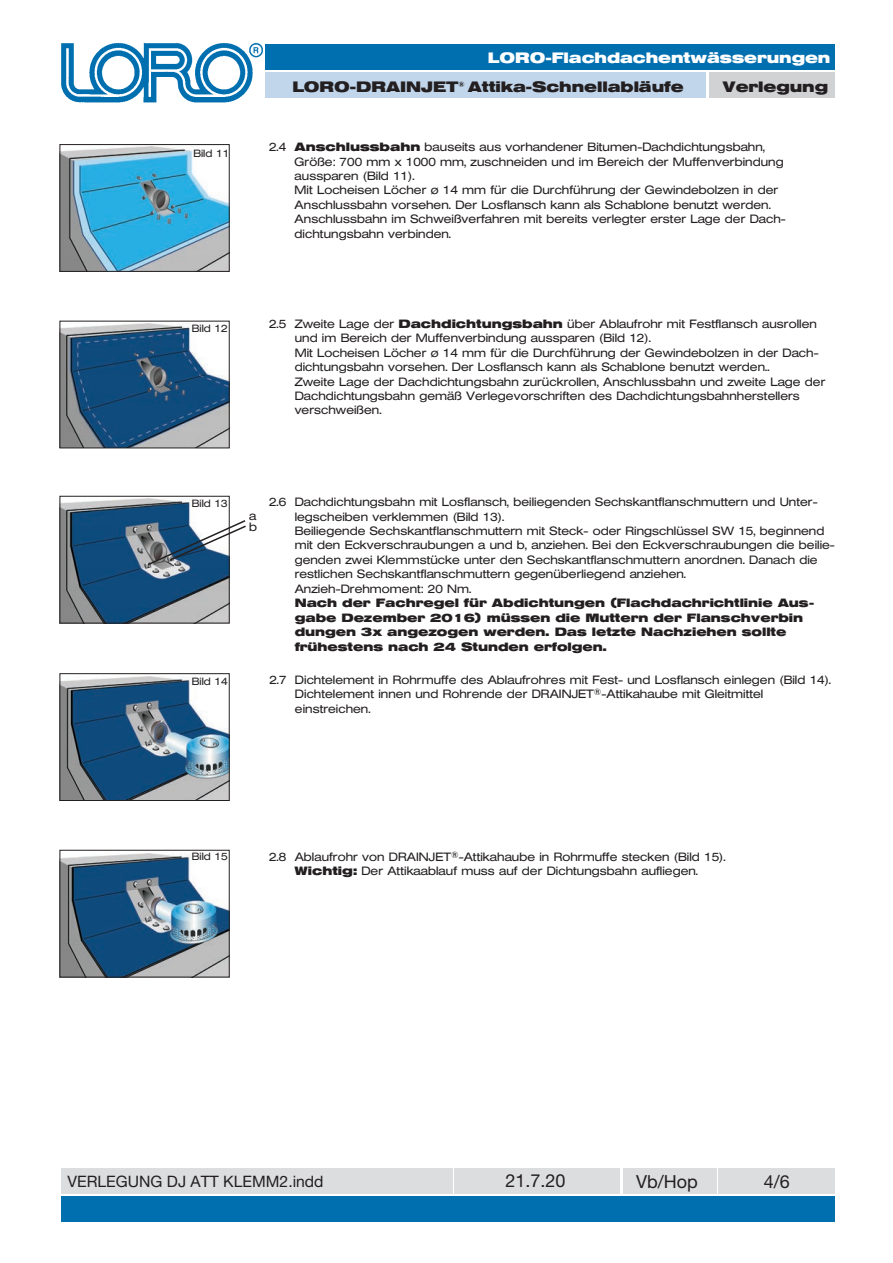
<style>
.page{position:relative;width:893px;height:1263px;background:#fff}
.page>*{position:absolute;margin:0;border:0;box-sizing:border-box;transform-origin:0 0}
.t1{font:18px "Helvetica Neue LT Std";color:#231f20}
.t2{font:15.75px "Helvetica Neue LT Std";color:#231f20}
.t3{font:700 15px "Helvetica Extended BQ";color:#231f20}
.t4{font:700 15px "Helvetica Extended BQ";color:#fff}
.t5{font:300 12px/14.4px "Helvetica Extended BQ";color:#231f20}
.t6{font:700 12px/14.7px "Helvetica Extended BQ";color:#231f20}
.t7{font:300 10.5px "Helvetica Extended BQ";color:#231f20}
.s1{font-weight:700}
</style>
<div class="page">
<img style="left:61px;top:42px;width:202px;height:61px">
<div style="left:266px;top:45px;width:569px;height:25px;background:#006faf"></div>
<div style="left:709px;top:72px;width:126px;height:26px;background:#d1d2d4"></div>
<div style="left:266px;top:72px;width:440px;height:26px;background:#c1d5eb"></div>
<div style="left:61px;top:1196px;width:774px;height:26px;background:#006faf"></div>
<div style="left:61px;top:1168px;width:391px;height:25px;background:#dcdddf"></div>
<div style="left:454px;top:1168px;width:166px;height:25px;background:#dcdddf"></div>
<div style="left:623px;top:1168px;width:93px;height:25px;background:#dcdddf"></div>
<div style="left:719px;top:1168px;width:116px;height:25px;background:#dcdddf"></div>
<img style="left:62px;top:323px;width:166px;height:123px">
<div style="left:60px;top:321px;width:170px;height:127px;border:1px solid #231f20"></div>
<img style="left:62px;top:676px;width:166px;height:123px">
<div style="left:60px;top:673px;width:170px;height:128px;border:1px solid #231f20"></div>
<img style="left:62px;top:853px;width:166px;height:122px">
<div style="left:60px;top:850px;width:170px;height:127px;border:1px solid #231f20"></div>
<img style="left:62px;top:498px;width:166px;height:123px">
<div style="left:60px;top:496px;width:170px;height:127px;border:1px solid #231f20"></div>
<svg style="left:146px;top:519px;width:100px;height:48px"></svg>
<img style="left:62px;top:147px;width:166px;height:123px">
<div style="left:60px;top:144px;width:170px;height:128px;border:1px solid #231f20"></div>
<p class="t4" style="left:488px;top:49px;width:344px">LORO-Flachdachentwässerungen</p>
<p class="t7" style="left:193px;top:147px;width:37px">Bild 11</p>
<p class="t7" style="left:192px;top:323px;width:37px">Bild 12</p>
<p class="t3" style="left:292px;top:78px;width:393px">LORO-DRAINJET<sup>®</sup> Attika-Schnellabläufe</p>
<p class="t3" style="left:723px;top:78px;width:107px">Verlegung</p>
<p class="t5" style="left:295px;top:140px;width:493px;text-indent:-26px">2.4 <span class="s1">Anschlussbahn</span> bauseits aus vorhandener Bitumen-Dachdichtungsbahn, Größe: 700 mm x 1000 mm, zuschneiden und im Bereich der Muffenverbindung aussparen (Bild 11).<br>Mit Locheisen Löcher ø 14 mm für die Durchführung der Gewindebolzen in der Anschlussbahn vorsehen. Der Losflansch kann als Schablone benutzt werden.<br>Anschlussbahn im Schweißverfahren mit bereits verlegter erster Lage der Dach&shy;dichtungsbahn verbinden.</p>
<p class="t5" style="left:295px;top:317px;width:532px;text-indent:-26px">2.5 Zweite Lage der <span class="s1">Dachdichtungsbahn</span> über Ablaufrohr mit Festflansch ausrollen und im Bereich der Muffenverbindung aussparen (Bild 12).<br>Mit Locheisen Löcher ø 14 mm für die Durchführung der Gewindebolzen in der Dach&shy;dichtungsbahn vorsehen. Der Losflansch kann als Schablone benutzt werden..<br>Zweite Lage der Dachdichtungsbahn zurückrollen, Anschlussbahn und zweite Lage der Dachdichtungsbahn gemäß Verlegevorschriften des Dachdichtungsbahnherstellers verschweißen.</p>
<p class="t7" style="left:192px;top:498px;width:37px">Bild 13</p>
<p class="t7" style="left:192px;top:675px;width:37px">Bild 14</p>
<p class="t5" style="left:249px;top:511px;width:10px;line-height:10.5px">a b</p>
<p class="t5" style="left:295px;top:495px;width:542px;text-indent:-26px">2.6 Dachdichtungsbahn mit Losflansch, beiliegenden Sechskantflanschmuttern und Unter&shy;legscheiben verklemmen (Bild 13).<br>Beiliegende Sechskantflanschmuttern mit Steck- oder Ringschlüssel SW 15, beginnend mit den Eckverschraubungen a und b, anziehen. Bei den Eckverschraubungen die beilie&shy;genden zwei Klemmstücke unter den Sechskantflanschmuttern anordnen. Danach die restlichen Sechskantflanschmuttern gegenüberliegend anziehen.<br>Anzieh-Drehmoment: 20 Nm.</p>
<p class="t6" style="left:295px;top:596px;width:521px">Nach der Fachregel für Abdichtungen (Flachdachrichtlinie Aus&shy;gabe Dezember 2016) müssen die Muttern der Flanschverbin dungen 3x angezogen werden. Das letzte Nachziehen sollte frühestens nach 24 Stunden erfolgen.</p>
<p class="t5" style="left:295px;top:673px;width:538px;text-indent:-26px">2.7 Dichtelement in Rohrmuffe des Ablaufrohres mit Fest- und Losflansch einlegen (Bild 14).<br>Dichtelement innen und Rohrende der DRAINJET<sup>®</sup>-Attikahaube mit Gleitmittel einstreichen.</p>
<p class="t7" style="left:192px;top:850px;width:37px">Bild 15</p>
<p class="t5" style="left:269px;top:850px;width:458px;text-align:center">2.8 Ablaufrohr von DRAINJET<sup>®</sup>-Attikahaube in Rohrmuffe stecken (Bild 15).<br><span class="s1">Wichtig:</span> Der Attikaablauf muss auf der Dichtungsbahn aufliegen.</p>
<h2 class="t2" style="left:67px;top:1172px;width:258px">VERLEGUNG DJ ATT KLEMM2.indd</h2>
<h1 class="t1" style="left:505px;top:1170px;width:62px">21.7.20</h1>
<h1 class="t1" style="left:636px;top:1170px;width:63px">Vb/Hop</h1>
<h1 class="t1" style="left:764px;top:1171px;width:28px">4/6</h1>
</div>
